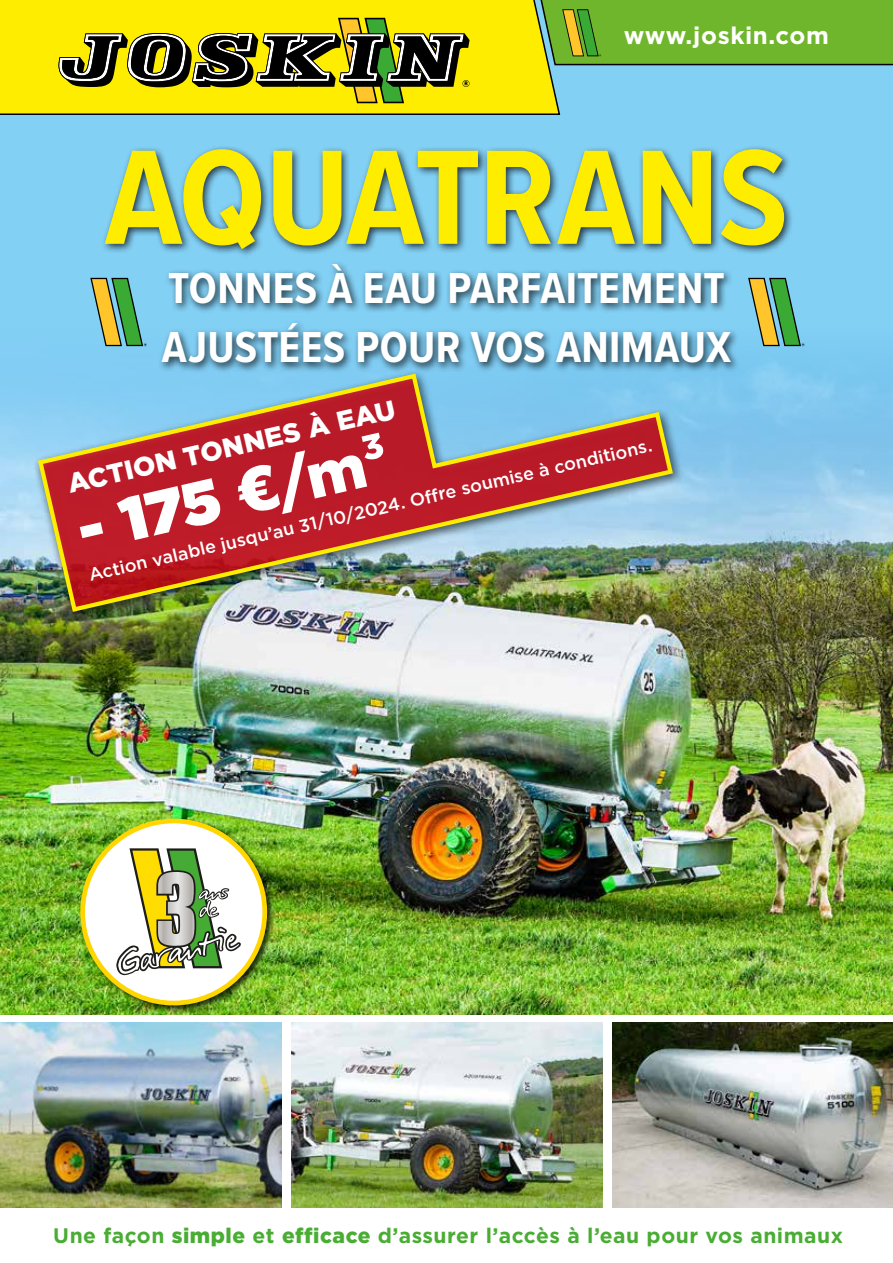
<style>
.page{position:relative;width:893px;height:1263px;background:#fff}
.page>*{position:absolute;margin:0;border:0;box-sizing:border-box;transform-origin:0 0}
.t1{font:700 139.5px "Proxima Nova Cond";letter-spacing:-.01em;color:#ffed00}
.t2{font:900 61.5px "Gotham";color:#fff}
.t3{font:700 45px/59.2px "Proxima Nova Cond";letter-spacing:.01em;color:#fff}
.t4{font:900 27px "Gotham";color:#fff}
.t5{font:700 24px "Gotham";letter-spacing:.025em;color:#fff}
.t6{font:700 21px "Gotham";letter-spacing:.025em;color:#49ad33}
.t7{font:500 18px "Gotham";color:#fff}
.s1{font-family:"Arial"}
.s2{font-style:inherit}
.s3{font-weight:900}
</style>
<div class="page">
<img style="left:0;top:581px;width:893px;height:433px">
<img style="left:0;top:1023px;width:281px;height:185px">
<img style="left:292px;top:1023px;width:310px;height:185px">
<img style="left:612px;top:1023px;width:281px;height:185px">
<svg style="left:0;top:66px;width:893px;height:515px;background:#86c9e9"></svg>
<svg style="left:0;top:0;width:561px;height:116px;background:#f2e407"></svg>
<svg style="left:59px;top:18px;width:411px;height:85px;background:#96901d"></svg>
<svg style="left:532px;top:0;width:361px;height:66px;background:#71b02e"></svg>
<div style="left:101px;top:144px;width:693px;height:229px;background:#000;opacity:.75"></div>
<svg style="left:90px;top:278px;width:57px;height:68px;background:#80ad7c"></svg>
<svg style="left:748px;top:278px;width:56px;height:68px;background:#7fac7a"></svg>
<div style="left:79px;top:817px;width:197px;height:197px;background:#000;opacity:.75"></div>
<div style="left:83px;top:821px;width:182px;height:182px;background:#fff;border-radius:50%"></div>
<svg style="left:116px;top:848px;width:125px;height:127px"></svg>
<div style="left:80px;top:819px;width:187px;height:186px;border:5px solid #ffd600;border-radius:50%"></div>
<div style="left:32px;top:369px;width:651px;height:254px;background:#000;opacity:.75"></div>
<img style="left:35px;top:371px;width:640px;height:243px">
<p class="t5" style="left:624px;top:19px;width:206px">www.joskin.com</p>
<h1 class="t1" style="left:105px;top:95px;width:685px">AQUATRANS</h1>
<h3 class="t3" style="left:162px;top:257px;width:571px">TONNES À EAU PARFAITEMENT<br>AJUSTÉES POUR VOS ANIMAUX</h3>
<p class="t4" style="left:64px;top:466px;width:337px;rotate:-13deg">ACTION TONNES À EAU</p>
<h2 class="t2" style="left:69px;top:488px;width:319px;rotate:-13deg">- 175 <span class="s1">€</span><span class="s2">/m³</span></h2>
<p class="t7" style="left:86px;top:563px;width:579px;rotate:-13deg">Action valable jusqu’au 31/10/2024. Off re soumise à conditions.</p>
<p class="t6" style="left:53px;top:1222px;width:791px">Une façon <span class="s3">simple</span> et <span class="s3">efficace</span> d’assurer l’accès à l’eau pour vos animaux</p>
</div>
